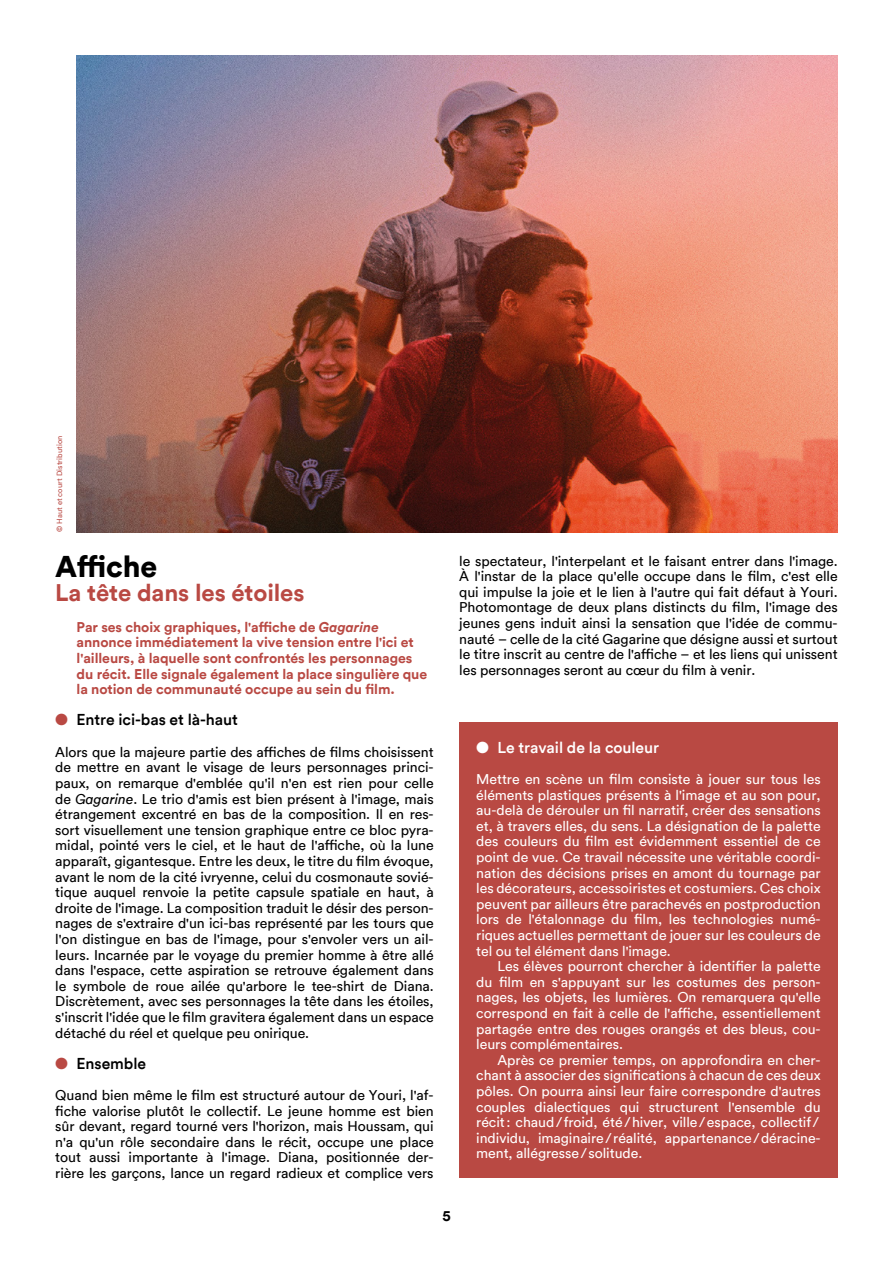
<style>
.page{position:relative;width:893px;height:1263px;background:#fff}
.page>*{position:absolute;margin:0;border:0;box-sizing:border-box;transform-origin:0 0}
.Titre_1{font:900 30px "Circular";color:#000}
.Titre_2{font:700 24px "Circular";letter-spacing:-.005em;color:#b94943}
.Titre_3{font:500 15.75px "Circular";letter-spacing:-.005em;color:#000}
.Titre_3-2{font:500 15.75px "Circular";letter-spacing:-.005em;color:#fff}
.FOLIO{font:700 15px "Circular";color:#000}
.Texte{font:14.1px/15.6px "Circular";letter-spacing:-.005em;color:#000;text-align:justify}
.Encadré-retrait{font:14.1px/15.6px "Circular";letter-spacing:-.005em;color:#fff;text-align:justify}
.Encadré{font:14.1px/15.6px "Circular";letter-spacing:-.005em;color:#fff;text-align:justify}
.Chapeau{font:700 14.1px/15.6px "Circular";letter-spacing:-.005em;color:#b94943}
.t1{font:7.5px "Circular";letter-spacing:.01em;color:#b94943}
.s1{font-style:italic}
.s2{color:#b94943}
</style>
<div class="page">
<div style="left:459px;top:723px;width:379px;height:455px;background:#b94943"></div>
<img style="left:77px;top:55px;width:761px;height:477px">
<p class="t1" style="left:54px;top:532px;width:98px;rotate:-90deg">© Haut et court Distribution</p>
<p class="Titre_1" style="left:55px;top:546px;width:104px">Affiche</p>
<p class="Titre_2" style="left:55px;top:576px;width:251px">La tête dans les étoiles</p>
<p class="Chapeau" style="left:77px;top:618px;width:352px">Par ses choix graphiques, l'affiche de <span class="s1">Gagarine </span>annonce immédiatement la vive tension entre l'ici et l'ailleurs, à laquelle sont confrontés les personnages du récit. Elle signale également la place singulière que la notion de communauté occupe au sein du film.</p>
<p class="Titre_3" style="left:55px;top:709px;width:184px"><span class="s2">●</span> Entre ici-bas et là-haut</p>
<p class="Texte" style="left:55px;top:743px;width:380px">Alors que la majeure partie des affiches de films choisissent de mettre en avant le visage de leurs personnages princi&shy;paux, on remarque d'emblée qu'il n'en est rien pour celle de <span class="s1">Gagarine</span>. Le trio d'amis est bien présent à l'image, mais étrangement excentré en bas de la composition. Il en res&shy;sort visuellement une tension graphique entre ce bloc pyra&shy;midal, pointé vers le ciel, et le haut de l'affiche, où la lune apparaît, gigantesque. Entre les deux, le titre du film évoque, avant le nom de la cité ivryenne, celui du cosmonaute sovié&shy;tique auquel renvoie la petite capsule spatiale en haut, à droite de l'image. La composition traduit le désir des person&shy;nages de s'extraire d'un ici-bas représenté par les tours que l'on distingue en bas de l'image, pour s'envoler vers un ail&shy;leurs. Incarnée par le voyage du premier homme à être allé dans l'espace, cette aspiration se retrouve également dans le symbole de roue ailée qu'arbore le tee-shirt de Diana.<br>Discrètement, avec ses personnages la tête dans les étoiles, s'inscrit l'idée que le film gravitera également dans un espace détaché du réel et quelque peu onirique.</p>
<p class="Titre_3" style="left:55px;top:1052px;width:92px"><span class="s2">●</span> Ensemble</p>
<p class="Texte" style="left:55px;top:1086px;width:380px">Quand bien même le film est structuré autour de Youri, l'af&shy;fiche valorise plutôt le collectif. Le jeune homme est bien sûr devant, regard tourné vers l'horizon, mais Houssam, qui n'a qu'un rôle secondaire dans le récit, occupe une place tout aussi importante à l'image. Diana, positionnée der&shy;rière les garçons, lance un regard radieux et complice vers</p>
<p class="Texte" style="left:459px;top:552px;width:380px">le spectateur, l'interpelant et le faisant entrer dans l'image.<br>À l'instar de la place qu'elle occupe dans le film, c'est elle qui impulse la joie et le lien à l'autre qui fait défaut à Youri.<br>Photomontage de deux plans distincts du film, l'image des jeunes gens induit ainsi la sensation que l'idée de commu&shy;nauté – celle de la cité Gagarine que désigne aussi et surtout le titre inscrit au centre de l'affiche – et les liens qui unissent les personnages seront au cœur du film à venir.</p>
<p class="Titre_3-2" style="left:476px;top:736px;width:184px">● Le travail de la couleur</p>
<p class="Encadré" style="left:476px;top:771px;width:346px">Mettre en scène un film consiste à jouer sur tous les éléments plastiques présents à l'image et au son pour, au-delà de dérouler un fil narratif, créer des sensations et, à travers elles, du sens. La désignation de la palette des couleurs du film est évidemment essentiel de ce point de vue. Ce travail nécessite une véritable coordi&shy;nation des décisions prises en amont du tournage par les décorateurs, accessoiristes et costumiers. Ces choix peuvent par ailleurs être parachevés en postproduction lors de l'étalonnage du film, les technologies numé&shy;riques actuelles permettant de jouer sur les couleurs de tel ou tel élément dans l'image.</p>
<p class="Encadré-retrait" style="left:476px;top:958px;width:346px;text-indent:21px">Les élèves pourront chercher à identifier la palette du film en s'appuyant sur les costumes des person&shy;nages, les objets, les lumières. On remarquera qu'elle correspond en fait à celle de l'affiche, essentiellement partagée entre des rouges orangés et des bleus, cou&shy;leurs complémentaires.</p>
<p class="Encadré-retrait" style="left:476px;top:1051px;width:346px;text-align:left;text-indent:21px">Après ce premier temps, on approfondira en cher&shy;chant à associer des significations à chacun de ces deux pôles. On pourra ainsi leur faire correspondre d'autres couples dialectiques qui structurent l'ensemble du récit: chaud/ froid, été/hiver, ville/espace, collectif / individu, imaginaire/ réalité, appartenance/déracine&shy;ment, allégresse/ solitude.</p>
<p class="FOLIO" style="left:442px;top:1205px;width:10px">5</p>
</div>
